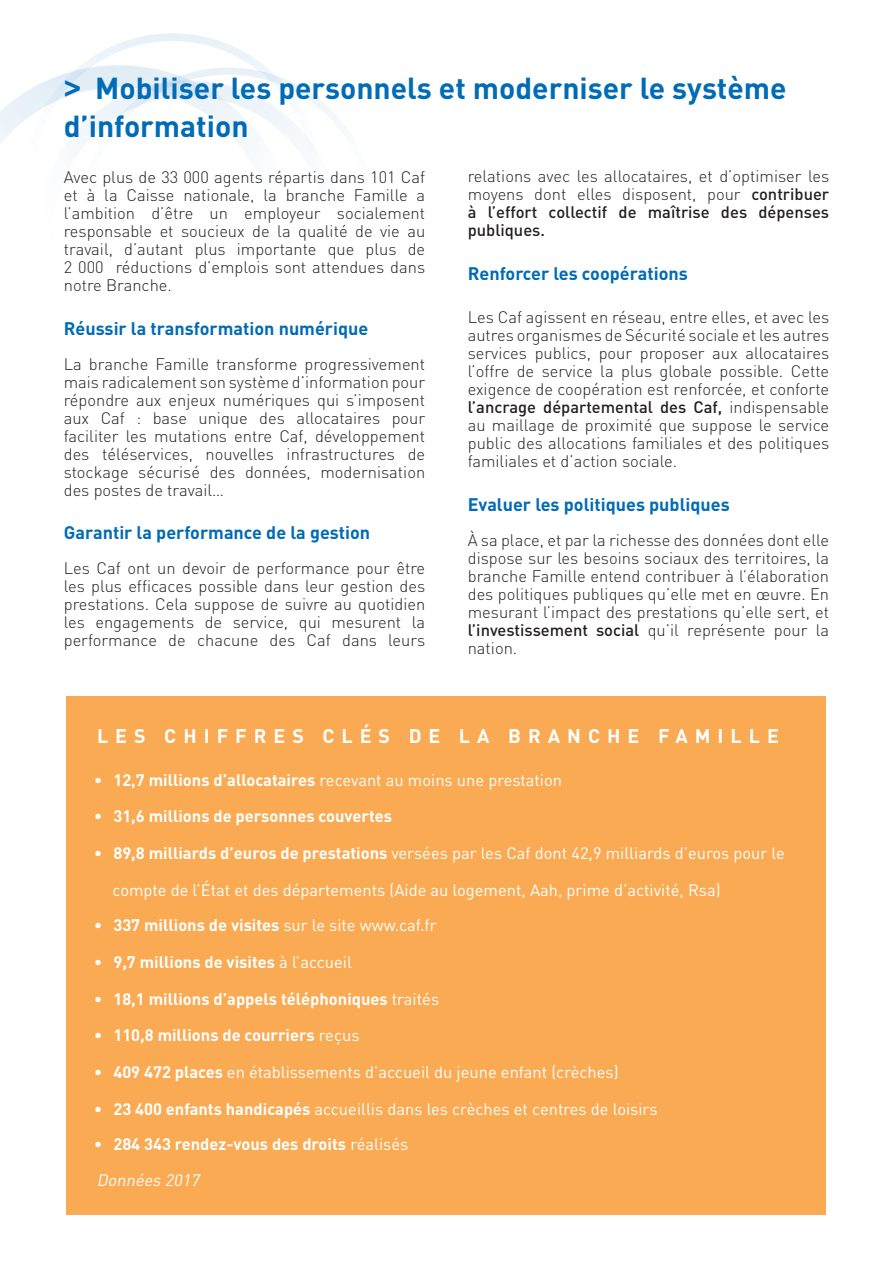
<style>
.page{position:relative;width:893px;height:1263px;background:#fff}
.page>*{position:absolute;margin:0;border:0;box-sizing:border-box;transform-origin:0 0}
.t1{font:700 30px "DIN";color:#006bb6}
.t2{font:700 19.5px "DIN";letter-spacing:.36em;color:#fff}
.t3{font:700 18px "DIN";color:#006bb6}
.t4{font:300 16.5px/18px "DIN";color:#231f20;text-align:justify}
.t5{font:16.5px "DIN";color:#fff}
.t6{font:700 16.5px "DIN";color:#fff}
.t7{font:italic 16.5px "DIN";color:#fff}
.s1{font-family:"Arial"}
.s2{font-weight:500}
.s3{font-weight:700}
.s4{font-weight:400}
</style>
<div class="page">
<svg style="left:0;top:54px;width:306px;height:90px"></svg>
<div style="left:37px;top:80px;width:304px;height:304px;border:16px solid #006bb6;border-radius:50%"></div>
<div style="left:84px;top:71px;width:288px;height:288px;background:#fff;border-radius:50%"></div>
<div style="left:28px;top:37px;width:289px;height:288px;background:#fff;border-radius:50%"></div>
<div style="left:24px;top:33px;width:297px;height:296px;border:8px solid #006bb6;border-radius:50%"></div>
<div style="left:67px;top:666px;width:759px;height:597px;background:#f9aa53"></div>
<div style="left:0;top:1215px;width:893px;height:48px;background:#fff"></div>
<div style="left:1px;top:642px;width:891px;height:54px;background:#fff"></div>
<p class="t1" style="left:64px;top:69px;width:724px"><span class="s1">&gt;</span> Mobiliser les personnels et moderniser le système</p>
<p class="t1" style="left:64px;top:107px;width:186px">d’information</p>
<p class="t4" style="left:64px;top:168px;width:363px">Avec plus de 33 000 agents répartis dans 101 Caf et à la Caisse nationale, la branche Famille a l’ambition d’être un employeur socialement responsable et soucieux de la qualité de vie au travail, d’autant plus importante que plus de 2 000 réductions d’emplois sont attendues dans notre Branche.</p>
<p class="t3" style="left:64px;top:317px;width:306px">Réussir la transformation numérique</p>
<p class="t4" style="left:64px;top:355px;width:363px">La branche Famille transforme progressivement mais radicalement son système d’information pour répondre aux enjeux numériques qui s’imposent aux Caf : base unique des allocataires pour faciliter les mutations entre Caf, développement des téléservices, nouvelles infrastructures de stockage sécurisé des données, modernisation des postes de travail…</p>
<p class="t3" style="left:64px;top:521px;width:308px">Garantir la performance de la gestion</p>
<p class="t4" style="left:64px;top:559px;width:363px">Les Caf ont un devoir de performance pour être les plus efficaces possible dans leur gestion des prestations. Cela suppose de suivre au quotidien les engagements de service, qui mesurent la performance de chacune des Caf dans leurs</p>
<p class="t4" style="left:468px;top:167px;width:363px">relations avec les allocataires, et d’optimiser les moyens dont elles disposent, pour <span class="s2">contribuer à l’effort collectif de maîtrise des dépenses publiques.</span></p>
<p class="t3" style="left:468px;top:262px;width:222px">Renforcer les coopérations</p>
<p class="t4" style="left:468px;top:308px;width:363px">Les Caf agissent en réseau, entre elles, et avec les autres organismes de Sécurité sociale et les autres services publics, pour proposer aux allocataires l’offre de service la plus globale possible. Cette exigence de coopération est renforcée, et conforte <span class="s2">l’ancrage départemental des Caf,</span> indispensable au maillage de proximité que suppose le service public des allocations familiales et des politiques familiales et d’action sociale.</p>
<p class="t3" style="left:468px;top:493px;width:264px">Evaluer les politiques publiques</p>
<p class="t4" style="left:468px;top:531px;width:363px">À sa place, et par la richesse des données dont elle dispose sur les besoins sociaux des territoires, la branche Famille entend contribuer à l’élaboration des politiques publiques qu’elle met en œuvre. En mesurant l’impact des prestations qu’elle sert, et <span class="s2">l’investissement social</span> qu’il représente pour la nation.</p>
<p class="t2" style="left:97px;top:723px;width:683px">LES CHIFFRES CLÉS DE LA BRANCHE FAMILLE</p>
<p class="t5" style="left:94px;top:769px;width:469px"><span class="s3">• 12,7 millions d’allocataires</span> recevant au moins une prestation</p>
<p class="t6" style="left:94px;top:806px;width:299px">• 31,6 millions de personnes couvertes</p>
<p class="t5" style="left:94px;top:843px;width:692px"><span class="s3">• 89,8 milliards d’euros de prestations</span> versées par les Caf dont 42,9 milliards d’euros pour le</p>
<p class="t5" style="left:113px;top:880px;width:610px">compte de l’État et des départements (Aide au logement, Aah, prime d’activité, Rsa)</p>
<p class="t6" style="left:94px;top:914px;width:344px">• 337 millions de visites <span class="s4">sur le site www.caf.fr</span></p>
<p class="t6" style="left:94px;top:951px;width:259px">• 9,7 millions de visites <span class="s4">à l’accueil</span></p>
<p class="t6" style="left:94px;top:988px;width:346px">• 18,1 millions d’appels téléphoniques <span class="s4">traités</span></p>
<p class="t6" style="left:94px;top:1024px;width:267px">• 110,8 millions de courriers <span class="s4">reçus</span></p>
<p class="t5" style="left:94px;top:1062px;width:526px"><span class="s3">• 409 472 places</span> en établissements d’accueil du jeune enfant (crèches)</p>
<p class="t5" style="left:94px;top:1099px;width:565px"><span class="s3">• 23 400 enfants handicapés</span> accueillis dans les crèches et centres de loisirs</p>
<p class="t6" style="left:94px;top:1133px;width:316px">• 284 343 rendez-vous des droits <span class="s4">réalisés</span></p>
<p class="t7" style="left:97px;top:1169px;width:108px">Données 2017</p>
</div>
